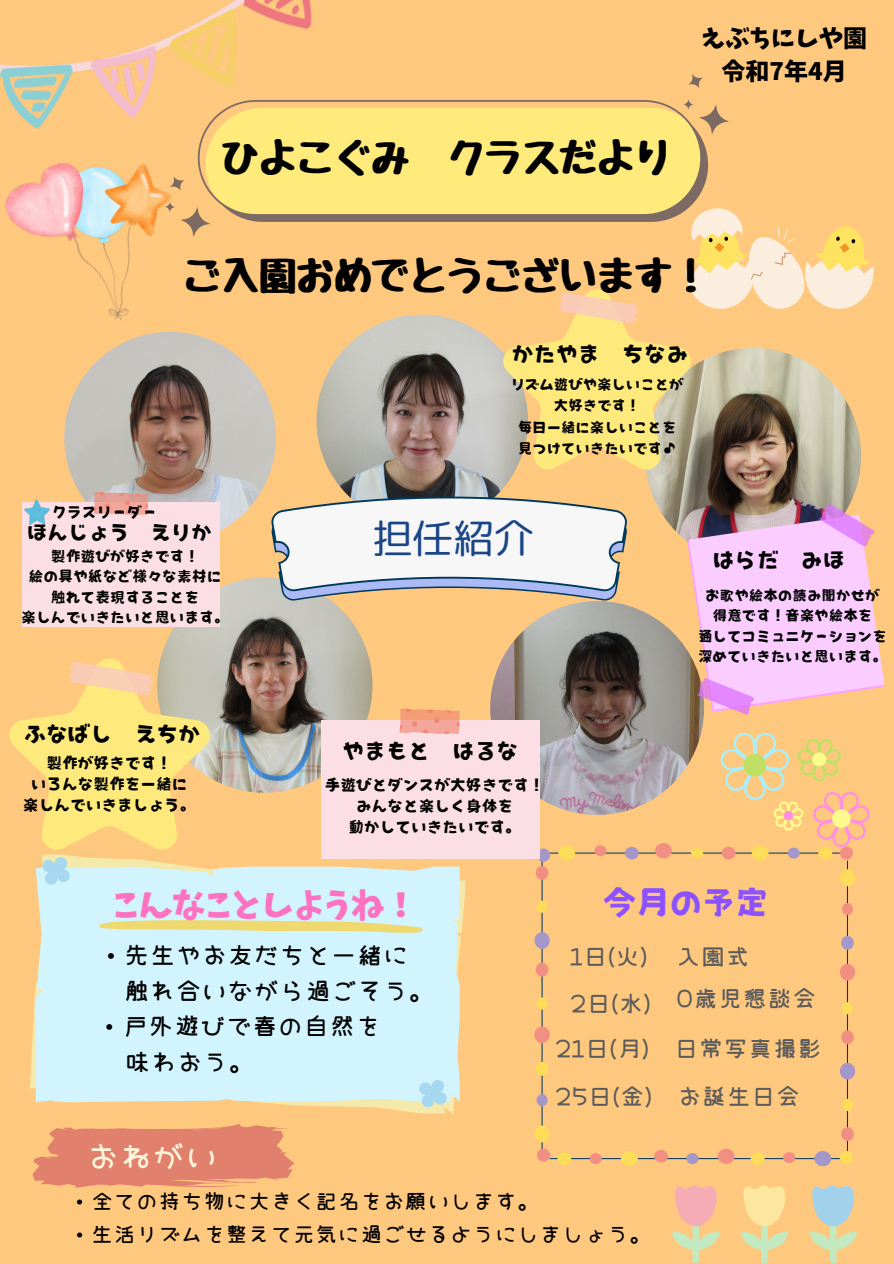
<style>
.page{position:relative;width:894px;height:1264px;background:#fff}
.page>*{position:absolute;margin:0;border:0;box-sizing:border-box;transform-origin:0 0}
.t1{font:40.5px "rounded mplus 1 p regular";color:#1a4688}
.t2{font:37.5px "Jiyucho";color:#000}
.t3{font:33px "Keifont";color:#fd73c2}
.t4{font:33px "Otenba Gothic TTF";color:#8c52ff}
.t5{font:32.85px "Chibisuke Font TTF";color:#fef5da}
.t6{font:25.8px/35.7px "Chibisuke Font TTF";color:#000}
.t7{font:24.75px "Chibisuke Font TTF";color:#5b5b5b}
.t8{font:24px/32.7px "Keifont";color:#000;text-align:center}
.t9{font:22.35px "Chibisuke Font TTF";color:#000}
.t10{font:22.05px "Otenba Gothic TTF";color:#000}
.t11{font:20.55px "Otenba Gothic TTF";color:#000}
.t12{font:15.6px "Otenba Gothic TTF";color:#000}
.t13{font:15px "Otenba Gothic TTF";color:#000}
.t14{font:14.85px "Otenba Gothic TTF";color:#000}
.t15{font:14.55px/20.2px "Otenba Gothic TTF";color:#000}
.t16{font:14.4px "Otenba Gothic TTF";color:#000}
</style>
<div class="page">
<div style="left:0;top:0;width:893px;height:1263px;background:#ffc87f"></div>
<svg style="left:238px;top:137px;width:470px;height:85px;background:#8f7766"></svg>
<svg style="left:208px;top:100px;width:493px;height:116px;background:#fae47b"></svg>
<svg style="left:208px;top:202px;width:2px;height:23px"></svg>
<svg style="left:688px;top:74px;width:14px;height:14px"></svg>
<svg style="left:683px;top:99px;width:45px;height:35px"></svg>
<img style="left:64px;top:332px;width:212px;height:211px;border-radius:50%">
<img style="left:316px;top:314px;width:212px;height:212px;border-radius:50%">
<img style="left:644px;top:348px;width:216px;height:216px;border-radius:50%">
<img style="left:157px;top:577px;width:215px;height:215px;border-radius:50%">
<img style="left:490px;top:601px;width:214px;height:214px;border-radius:50%">
<svg style="left:534px;top:843px;width:320px;height:321px"></svg>
<svg style="left:719px;top:732px;width:151px;height:115px"></svg>
<img style="left:0;top:0;width:351px;height:162px">
<img style="left:0;top:129px;width:208px;height:216px">
<svg style="left:30px;top:854px;width:435px;height:261px"></svg>
<svg style="left:36px;top:866px;width:423px;height:236px;background:#d6efee"></svg>
<svg style="left:42px;top:857px;width:404px;height:250px;background:#d3f1f6"></svg>
<svg style="left:32px;top:1124px;width:262px;height:63px"></svg>
<svg style="left:271px;top:496px;width:355px;height:104px;background:#e1dedb"></svg>
<div style="left:321px;top:720px;width:218px;height:138px;background:#fbdfe4"></div>
<svg style="left:399px;top:708px;width:60px;height:26px;background:#f4a58a"></svg>
<svg style="left:9px;top:655px;width:205px;height:195px"></svg>
<svg style="left:687px;top:503px;width:197px;height:211px;background:#ecbddc"></svg>
<svg style="left:499px;top:207px;width:374px;height:266px"></svg>
<div style="left:692px;top:1218px;width:7px;height:45px;background:#c3e9c1;border-radius:3px"></div>
<svg style="left:672px;top:1185px;width:47px;height:65px"></svg>
<div style="left:761px;top:1218px;width:6px;height:45px;background:#c3e9c1;border-radius:3px"></div>
<svg style="left:741px;top:1185px;width:46px;height:65px"></svg>
<div style="left:829px;top:1218px;width:7px;height:45px;background:#c3e9c1;border-radius:3px"></div>
<svg style="left:809px;top:1185px;width:47px;height:65px"></svg>
<svg style="left:99px;top:920px;width:323px;height:13px;background:#e5e19c"></svg>
<div style="left:23px;top:502px;width:197px;height:125px;background:#fbdfe4"></div>
<svg style="left:94px;top:492px;width:54px;height:23px"></svg>
<img style="left:24px;top:499px;width:26px;height:25px">
<p class="t2" style="left:222px;top:139px;width:452px">ひよこぐみ クラスだより</p>
<p class="t8" style="left:701px;top:22px;width:167px">えぶちにしや園令和7年4月</p>
<h1 class="t2" style="left:184px;top:257px;width:527px">ご入園おめでとうございます！</h1>
<p class="t10" style="left:511px;top:339px;width:178px">かたやま ちなみ</p>
<p class="t13" style="left:52px;top:502px;width:107px">クラスリーダー</p>
<p class="t11" style="left:27px;top:518px;width:187px">ほんじょう えりか</p>
<p class="t14" style="left:51px;top:546px;width:150px">製作遊びが好きです！</p>
<p class="t14" style="left:29px;top:566px;width:194px">絵の具や紙など様々な素材に</p>
<p class="t14" style="left:51px;top:587px;width:150px">触れて表現することを</p>
<p class="t14" style="left:21px;top:607px;width:209px">楽しんでいきたいと思います。</p>
<p class="t10" style="left:24px;top:719px;width:178px">ふなばし えちか</p>
<p class="t12" style="left:46px;top:752px;width:127px">製作が好きです！</p>
<p class="t12" style="left:31px;top:773px;width:158px">いろんな製作を一緒に</p>
<p class="t12" style="left:23px;top:794px;width:174px">楽しんでいきましょう。</p>
<p class="t16" style="left:510px;top:374px;width:174px">リズム遊びや楽しいことが</p>
<p class="t16" style="left:553px;top:396px;width:88px">大好きです！</p>
<p class="t16" style="left:517px;top:417px;width:160px">毎日一緒に楽しいことを</p>
<h5 class="t16" style="left:517px;top:438px;width:160px">見つけていきたいです♪</h5>
<p class="t1" style="left:372px;top:509px;width:163px">担任紹介</p>
<p class="t10" style="left:712px;top:545px;width:134px">はらだ みほ</p>
<h5 class="t15" style="left:705px;top:584px;width:176px">お歌や絵本の読み聞かせが</h5>
<p class="t15" style="left:712px;top:604px;width:161px">得意です！音楽や絵本を</p>
<p class="t15" style="left:697px;top:624px;width:190px">通してコミュニケーションを深めていきたいと思います。</p>
<h2 class="t10" style="left:342px;top:736px;width:178px">やまもと はるな</h2>
<p class="t12" style="left:325px;top:774px;width:221px">手遊びとダンスが大好きです！</p>
<p class="t12" style="left:356px;top:795px;width:158px">みんなと楽しく身体を</p>
<p class="t12" style="left:348px;top:816px;width:174px">動かしていきたいです。</p>
<p class="t3" style="left:112px;top:889px;width:306px">こんなことしようね！</p>
<p class="t4" style="left:603px;top:880px;width:167px">今月の予定</p>
<h5 class="t6" style="left:124px;top:935px;width:312px;text-indent:-26px">・先生やお友だちと一緒に触れ合いながら過ごそう。</h5>
<p class="t6" style="left:125px;top:1006px;width:257px;text-indent:-28px">・戸外遊びで春の自然を味わおう。</p>
<p class="t5" style="left:86px;top:1134px;width:133px">おねがい</p>
<p class="t7" style="left:569px;top:939px;width:79px">1日(火)</p>
<p class="t7" style="left:676px;top:939px;width:76px">入園式</p>
<p class="t7" style="left:676px;top:982px;width:142px">0歳児懇談会</p>
<p class="t7" style="left:569px;top:987px;width:83px">2日(水)</p>
<h5 class="t7" style="left:554px;top:1031px;width:269px">21日(月) 日常写真撮影</h5>
<p class="t7" style="left:555px;top:1079px;width:247px">25日(金) お誕生日会</p>
<h5 class="t9" style="left:69px;top:1186px;width:472px">・全ての持ち物に大きく記名をお願いします。</h5>
<p class="t9" style="left:68px;top:1219px;width:584px">・生活リズムを整えて元気に過ごせるようにしましょう。</p>
</div>
